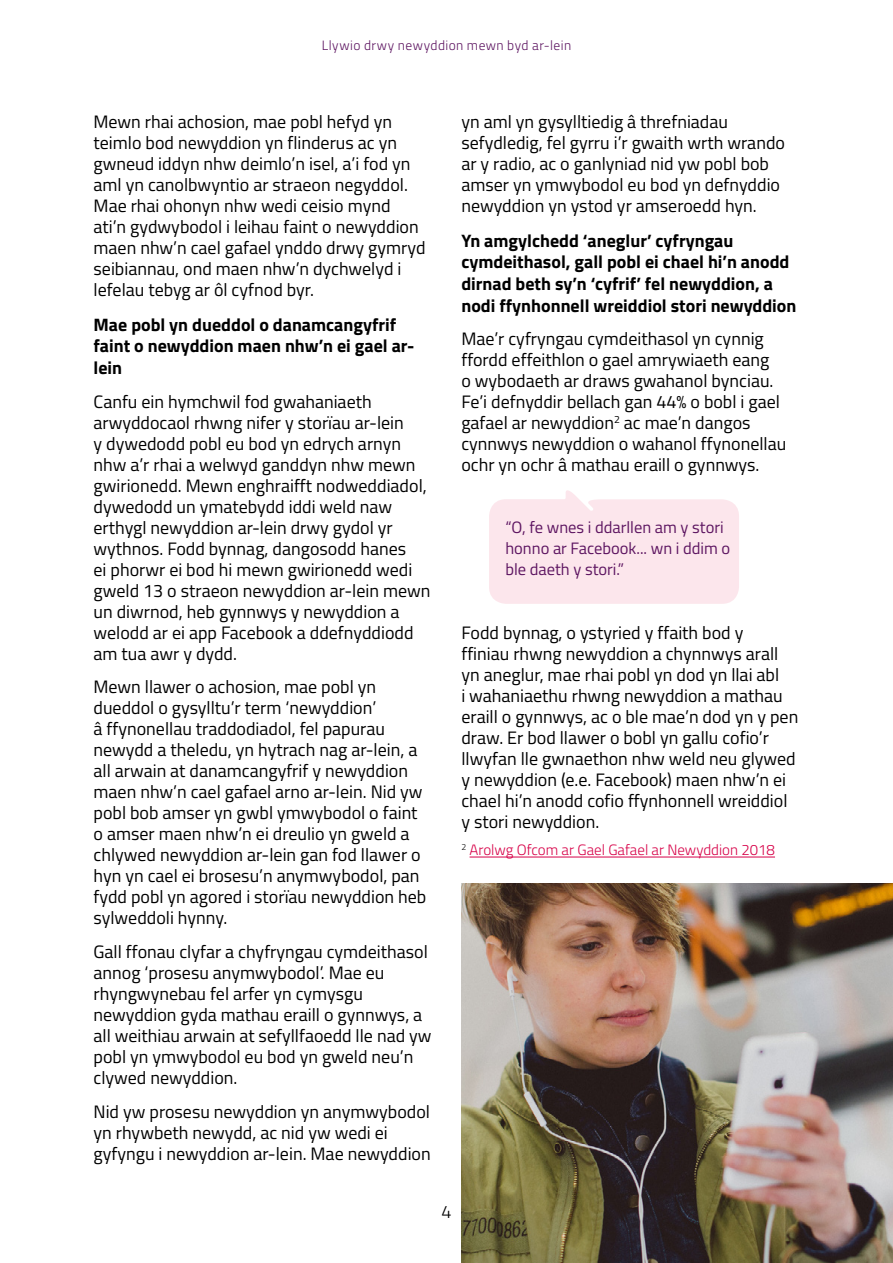
<style>
.page{position:relative;width:893px;height:1263px;background:#fff}
.page>*{position:absolute;margin:0;border:0;box-sizing:border-box;transform-origin:0 0}
.t1{font:18px/21px "Titillium";color:#000}
.strong{font:700 18px/21.6px "Titillium";color:#000}
.t2{font:300 18px "Titillium";color:#000}
.quote{font:16.5px/21px "Titillium";color:#5d1561}
.t3{font:300 15px "Titillium";color:#d70048}
.t4{font:300 13.5px "Titillium";letter-spacing:.03em;color:#5d1561}
</style>
<div class="page">
<svg style="left:489px;top:490px;width:250px;height:114px;background:#fce8ed"></svg>
<img style="left:461px;top:883px;width:432px;height:380px">
<hr style="left:470px;top:857px;width:305px;height:1px;background:#d70048">
<p class="t4" style="left:322px;top:35px;width:251px">Llywio drwy newyddion mewn byd ar-lein</p>
<p class="t1" style="left:94px;top:111px;width:333px">Mewn rhai achosion, mae pobl hefyd yn teimlo bod newyddion yn flinderus ac yn gwneud iddyn nhw deimlo’n isel, a’i fod yn aml yn canolbwyntio ar straeon negyddol.<br>Mae rhai ohonyn nhw wedi ceisio mynd ati’n gydwybodol i leihau faint o newyddion maen nhw’n cael gafael ynddo drwy gymryd seibiannau, ond maen nhw’n dychwelyd i lefelau tebyg ar ôl cyfnod byr.</p>
<p class="strong" style="left:94px;top:313px;width:322px">Mae pobl yn dueddol o danamcangyfrif faint o newyddion maen nhw’n ei gael ar&shy;lein</p>
<p class="t1" style="left:94px;top:390px;width:338px">Canfu ein hymchwil fod gwahaniaeth arwyddocaol rhwng nifer y storïau ar-lein<br>y dywedodd pobl eu bod yn edrych arnyn nhw a’r rhai a welwyd ganddyn nhw mewn gwirionedd. Mewn enghraifft nodweddiadol, dywedodd un ymatebydd iddi weld naw erthygl newyddion ar-lein drwy gydol yr wythnos. Fodd bynnag, dangosodd hanes<br>ei phorwr ei bod hi mewn gwirionedd wedi gweld 13 o straeon newyddion ar-lein mewn un diwrnod, heb gynnwys y newyddion a welodd ar ei app Facebook a ddefnyddiodd am tua awr y dydd.</p>
<p class="t1" style="left:94px;top:676px;width:334px">Mewn llawer o achosion, mae pobl yn dueddol o gysylltu’r term ‘newyddion’<br>â ffynonellau traddodiadol, fel papurau newydd a theledu, yn hytrach nag ar-lein, a all arwain at danamcangyfrif y newyddion maen nhw’n cael gafael arno ar-lein. Nid yw pobl bob amser yn gwbl ymwybodol o faint o amser maen nhw’n ei dreulio yn gweld a chlywed newyddion ar-lein gan fod llawer o hyn yn cael ei brosesu’n anymwybodol, pan fydd pobl yn agored i storïau newyddion heb sylweddoli hynny.</p>
<p class="t1" style="left:94px;top:940px;width:339px">Gall ffonau clyfar a chyfryngau cymdeithasol annog ‘prosesu anymwybodol’. Mae eu rhyngwynebau fel arfer yn cymysgu newyddion gyda mathau eraill o gynnwys, a all weithiau arwain at sefyllfaoedd lle nad yw pobl yn ymwybodol eu bod yn gweld neu’n clywed newyddion.</p>
<p class="t1" style="left:94px;top:1100px;width:339px">Nid yw prosesu newyddion yn anymwybodol yn rhywbeth newydd, ac nid yw wedi ei gyfyngu i newyddion ar-lein. Mae newyddion</p>
<p class="t1" style="left:461px;top:111px;width:325px">yn aml yn gysylltiedig â threfniadau sefydledig, fel gyrru i’r gwaith wrth wrando ar y radio, ac o ganlyniad nid yw pobl bob amser yn ymwybodol eu bod yn defnyddio newyddion yn ystod yr amseroedd hyn.</p>
<p class="strong" style="left:461px;top:229px;width:337px">Yn amgylchedd ‘aneglur’ cyfryngau cymdeithasol, gall pobl ei chael hi’n anodd dirnad beth sy’n ‘cyfrif’ fel newyddion, a nodi ffynhonnell wreiddiol stori newyddion</p>
<p class="t1" style="left:461px;top:328px;width:326px">Mae’r cyfryngau cymdeithasol yn cynnig ffordd effeithlon o gael amrywiaeth eang<br>o wybodaeth ar draws gwahanol bynciau.<br>Fe’i defnyddir bellach gan 44% o bobl i gael gafael ar newyddion<sup>2</sup> ac mae’n dangos cynnwys newyddion o wahanol ffynonellau ochr yn ochr â mathau eraill o gynnwys.</p>
<p class="quote" style="left:505px;top:516px;width:226px">“O, fe wnes i ddarllen am y stori honno ar Facebook... wn i ddim o ble daeth y stori.”</p>
<p class="t1" style="left:461px;top:622px;width:338px">Fodd bynnag, o ystyried y ffaith bod y<br>ffiniau rhwng newyddion a chynnwys arall yn aneglur, mae rhai pobl yn dod yn llai abl<br>i wahaniaethu rhwng newyddion a mathau eraill o gynnwys, ac o ble mae’n dod yn y pen draw. Er bod llawer o bobl yn gallu cofio’r llwyfan lle gwnaethon nhw weld neu glywed y newyddion (e.e. Facebook) maen nhw’n ei chael hi’n anodd cofio ffynhonnell wreiddiol y stori newyddion.</p>
<p class="t3" style="left:461px;top:839px;width:315px"><sup>2</sup> Arolwg Ofcom ar Gael Gafael ar Newyddion 2018</p>
<p class="t2" style="left:441px;top:1198px;width:12px">4</p>
</div>
